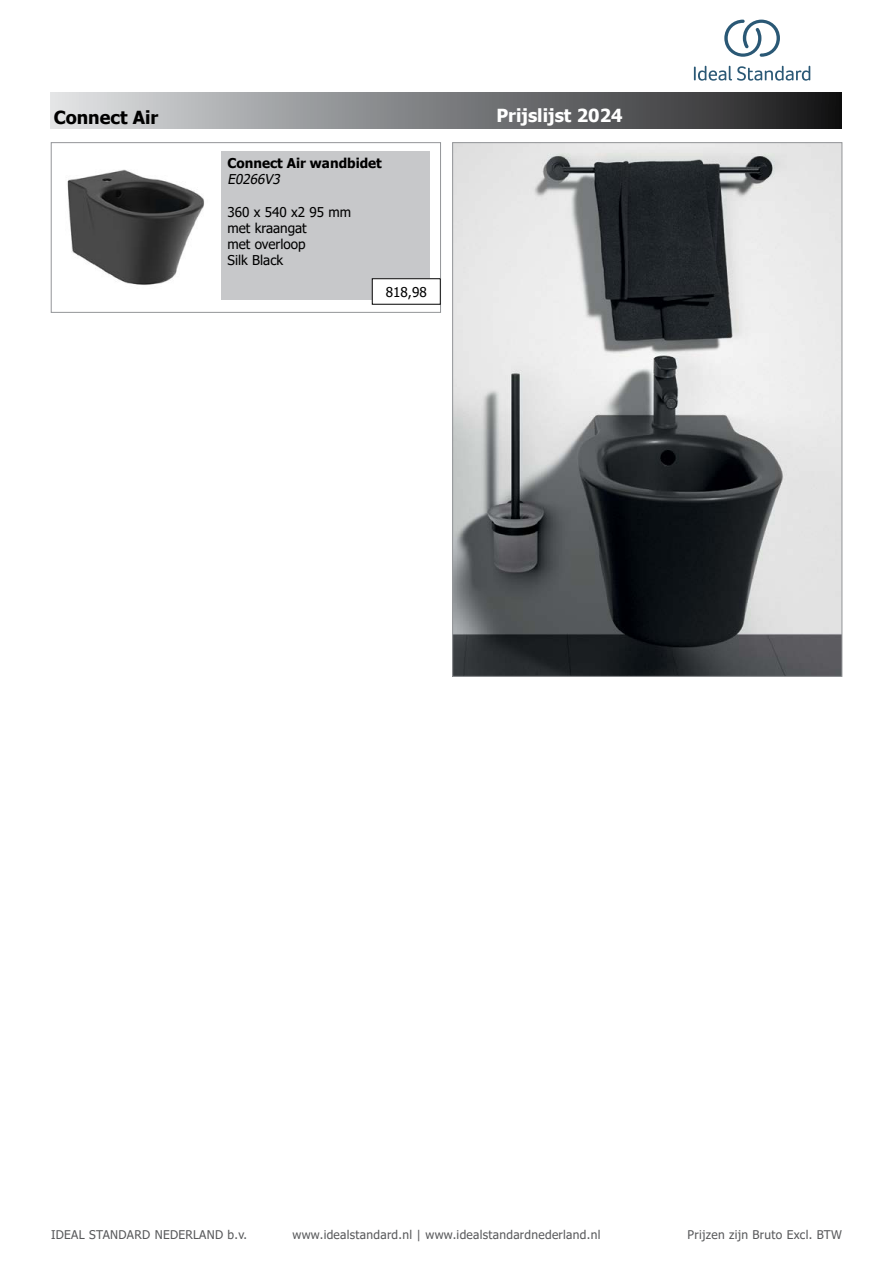
<style>
.page{position:relative;width:893px;height:1263px;background:#fff}
.page>*{position:absolute;margin:0;border:0;box-sizing:border-box;transform-origin:0 0}
.t1{font:700 18px "Tahoma";color:#fff}
.t2{font:700 18px "Tahoma";color:#000}
.t3{font:13.5px/16.2px "Tahoma";color:#000}
.t4{font:700 13.5px "Tahoma";color:#000}
.t5{font:italic 13.5px "Tahoma";color:#000}
.t6{font:12px "Tahoma";letter-spacing:.025em;color:#58595b}
</style>
<div class="page">
<div style="left:51px;top:92px;width:791px;height:37px;background:linear-gradient(to right,#dee1e3,#1a1a1b)"></div>
<div style="left:51px;top:142px;width:390px;height:171px;border:1px solid #939598"></div>
<img style="left:67px;top:169px;width:137px;height:116px">
<div style="left:221px;top:151px;width:209px;height:149px;background:#c7c8ca"></div>
<img style="left:454px;top:144px;width:386px;height:530px">
<div style="left:372px;top:279px;width:68px;height:25px;background:#fff"></div>
<svg style="left:694px;top:66px;width:116px;height:15px"></svg>
<svg style="left:724px;top:20px;width:56px;height:37px"></svg>
<h1 class="t2" style="left:54px;top:105px;width:106px">Connect Air</h1>
<p class="t4" style="left:227px;top:154px;width:156px">Connect Air wandbidet</p>
<p class="t5" style="left:227px;top:170px;width:57px">E0266V3</p>
<p class="t3" style="left:227px;top:204px;width:125px">360 x 540 x2 95 mm met kraangat<br>met overloop<br>Silk Black</p>
<p class="t3" style="left:386px;top:284px;width:42px">818,98</p>
<h1 class="t1" style="left:496px;top:103px;width:128px">Prijslijst 2024</h1>
<p class="t6" style="left:51px;top:1227px;width:198px">IDEAL STANDARD NEDERLAND b.v.</p>
<p class="t6" style="left:292px;top:1227px;width:309px">www.idealstandard.nl | www.idealstandardnederland.nl</p>
<p class="t6" style="left:688px;top:1227px;width:156px">Prijzen zijn Bruto Excl. BTW</p>
</div>
